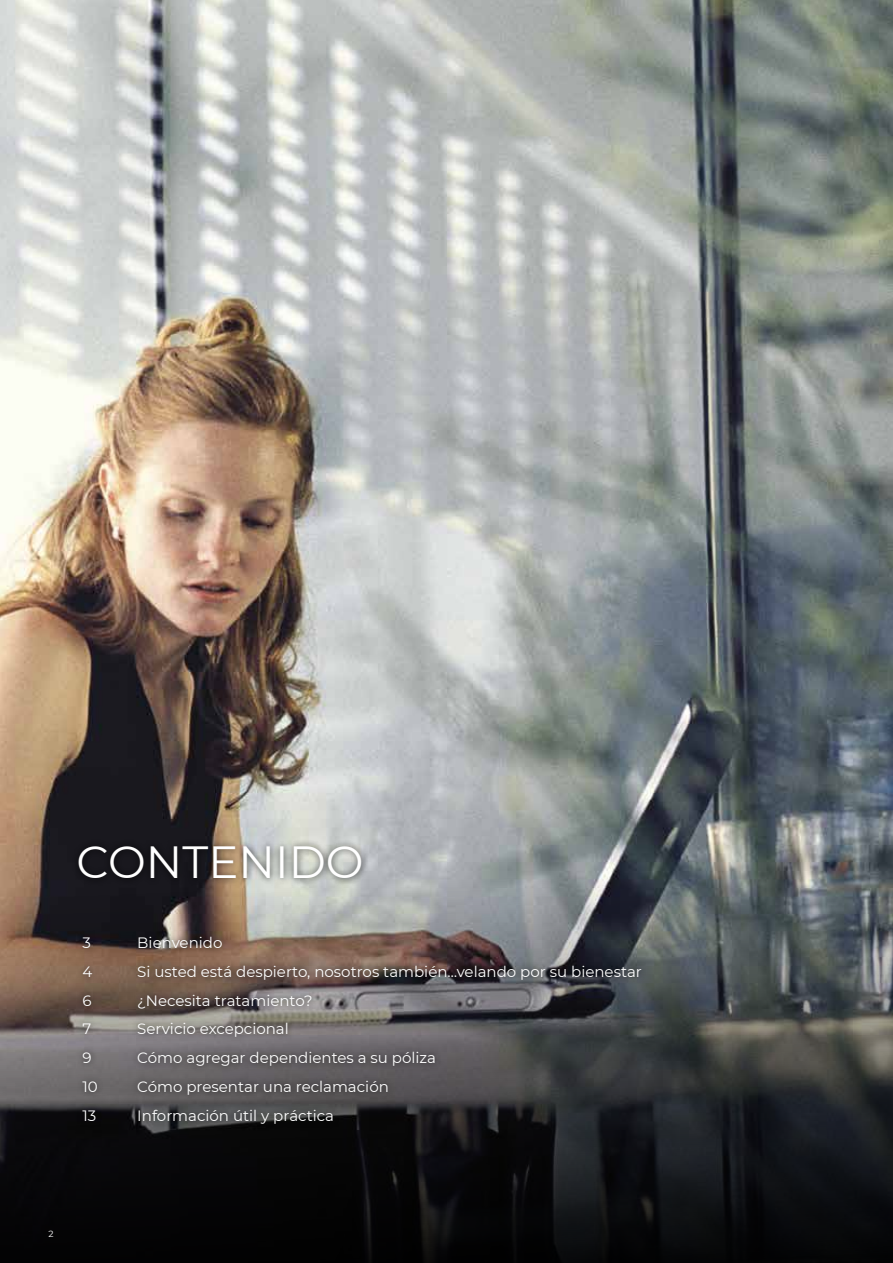
<style>
.page{position:relative;width:893px;height:1263px;background:#fff}
.page>*{position:absolute;margin:0;border:0;box-sizing:border-box;transform-origin:0 0}
.t1{font:45px "Montserrat";color:#fff}
.t2{font:15px "Montserrat";color:#fff}
.t3{font:9px "Montserrat";color:#fff}
</style>
<div class="page">
<img style="left:0;top:0;width:893px;height:776px">
<svg style="left:0;top:776px;width:893px;height:487px;background:#454646"></svg>
<div style="left:72px;top:839px;width:297px;height:47px;background:#000;opacity:.75"></div>
<div style="left:76px;top:929px;width:572px;height:202px;background:#000;opacity:.75"></div>
<h1 class="t1" style="left:77px;top:831px;width:289px">CONTENIDO</h1>
<p class="t2" style="left:83px;top:932px;width:10px">3</p>
<p class="t2" style="left:137px;top:932px;width:87px">Bienvenido</p>
<p class="t2" style="left:83px;top:961px;width:11px">4</p>
<p class="t2" style="left:137px;top:961px;width:506px">Si usted está despierto, nosotros también…velando por su bienestar</p>
<p class="t2" style="left:83px;top:990px;width:11px">6</p>
<p class="t2" style="left:137px;top:990px;width:177px">¿Necesita tratamiento?</p>
<p class="t2" style="left:83px;top:1019px;width:10px">7</p>
<p class="t2" style="left:137px;top:1019px;width:153px">Servicio excepcional</p>
<p class="t2" style="left:83px;top:1047px;width:11px">9</p>
<p class="t2" style="left:137px;top:1047px;width:300px">Cómo agregar dependientes a su póliza</p>
<p class="t2" style="left:83px;top:1076px;width:17px">10</p>
<p class="t2" style="left:137px;top:1076px;width:253px">Cómo presentar una reclamación</p>
<p class="t2" style="left:83px;top:1105px;width:15px">13</p>
<p class="t2" style="left:137px;top:1105px;width:198px">Información útil y práctica</p>
<p class="t3" style="left:49px;top:1227px;width:7px">2</p>
</div>
